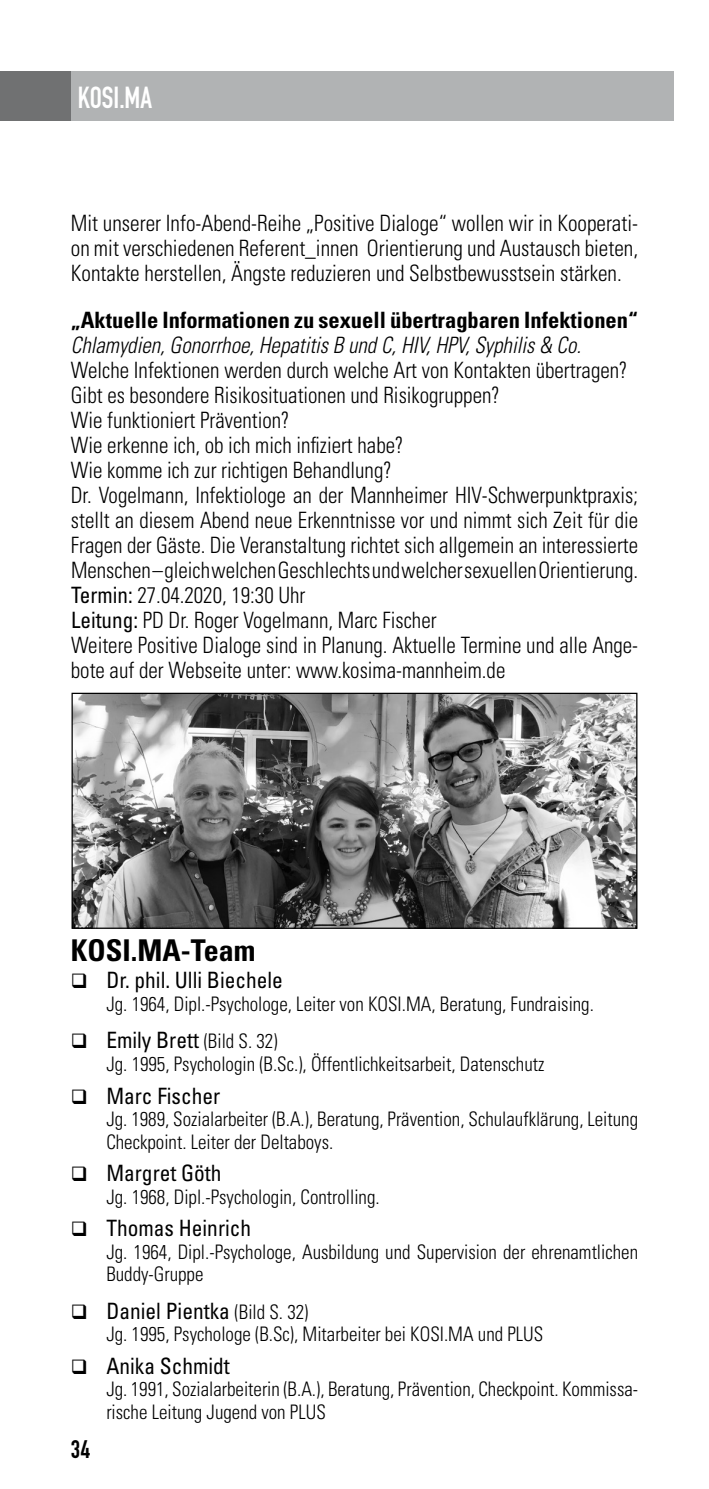
<style>
.page{position:relative;width:709px;height:1489px;background:#fff}
.page>*{position:absolute;margin:0;border:0;box-sizing:border-box;transform-origin:0 0}
.t1{font:700 condensed 30px "Univers";color:#000}
.t2{font:30px "DIN Engschrift";color:#fff;scale:.95 1}
.t3{font:25px "DIN Engschrift";color:#000}
.t4{font:300 condensed 22.5px/25px "Univers";color:#000;scale:.94 1}
.t5{font:300 condensed 22.5px/25px "Univers";color:#000;text-align:justify;scale:.95 1}
.t6{font:condensed 22.5px "Univers";color:#000;scale:.95 1}
.t7{font:700 condensed 22.5px "Univers";color:#000}
.t8{font:italic 300 condensed 22.5px "Univers";color:#000;scale:.94 1}
.t9{font:300 condensed 20px/22.5px "Univers";color:#000;scale:.95 1}
.s1{font-weight:400}
.s2{font-weight:300;font-size:20px}
</style>
<div class="page">
<div style="left:0;top:71px;width:673px;height:49px;background:#b1b3b4"></div>
<div style="left:0;top:71px;width:71px;height:49px;background:#707172"></div>
<img style="left:73px;top:694px;width:562px;height:232px">
<div style="left:71px;top:692px;width:566px;height:236px;border:1px solid #000"></div>
<h1 class="t2" style="left:78px;top:79px;width:79px">KOSI.MA</h1>
<p class="t5" style="left:71px;top:210px;width:598px">Mit unserer Info-Abend-Reihe „Positive Dialoge“ wollen wir in Kooperati&shy;on mit verschiedenen Referent_innen Orientierung und Austausch bieten, Kontakte herstellen, Ängste reduzieren und Selbstbewusstsein stärken.</p>
<p class="t7" style="left:71px;top:306px;width:568px">„Aktuelle Informationen zu sexuell übertragbaren Infektionen“</p>
<p class="t8" style="left:71px;top:331px;width:544px">Chlamydien, Gonorrhoe, Hepatitis B und C, HIV, HPV, Syphilis &amp; Co.</p>
<p class="t4" style="left:71px;top:358px;width:605px">Welche Infektionen werden durch welche Art von Kontakten übertragen?<br>Gibt es besondere Risikosituationen und Risikogruppen?<br>Wie funktioniert Prävention?<br>Wie erkenne ich, ob ich mich infiziert habe?<br>Wie komme ich zur richtigen Behandlung?<br>Dr. Vogelmann, Infektiologe an der Mannheimer HIV-Schwerpunktpraxis; stellt an diesem Abend neue Erkenntnisse vor und nimmt sich Zeit für die Fragen der Gäste. Die Veranstaltung richtet sich allgemein an interessierte Menschen–gleichwelchenGeschlechtsundwelchersexuellenOrientierung.<br><span class="s1">Termin:</span> 27.04.2020, 19:30 Uhr<br><span class="s1">Leitung:</span> PD Dr. Roger Vogelmann, Marc Fischer<br>Weitere Positive Dialoge sind in Planung. Aktuelle Termine und alle Ange&shy;bote auf der Webseite unter: www.kosima-mannheim.de</p>
<h1 class="t1" style="left:71px;top:931px;width:186px">KOSI.MA-Team</h1>
<p class="t6" style="left:71px;top:966px;width:225px">❑ Dr. phil. Ulli Biechele</p>
<p class="t9" style="left:106px;top:992px;width:515px">Jg. 1964, Dipl.-Psychologe, Leiter von KOSI.MA, Beratung, Fundraising.</p>
<p class="t6" style="left:71px;top:1026px;width:219px">❑ Emily Brett <span class="s2">(Bild S. 32)</span></p>
<p class="t9" style="left:106px;top:1052px;width:462px">Jg. 1995, Psychologin (B.Sc.), Öffentlichkeitsarbeit, Datenschutz</p>
<p class="t6" style="left:71px;top:1081px;width:159px">❑ Marc Fischer</p>
<p class="t9" style="left:106px;top:1107px;width:561px">Jg. 1989, Sozialarbeiter (B.A.), Beratung, Prävention, Schulaufklärung, Leitung<br>Checkpoint. Leiter der Deltaboys.</p>
<p class="t6" style="left:71px;top:1158px;width:160px">❑ Margret Göth</p>
<p class="t9" style="left:106px;top:1185px;width:289px">Jg. 1968, Dipl.-Psychologin, Controlling.</p>
<p class="t6" style="left:71px;top:1213px;width:191px">❑ Thomas Heinrich</p>
<p class="t9" style="left:106px;top:1240px;width:561px">Jg. 1964, Dipl.-Psychologe, Ausbildung und Supervision der ehrenamtlichen<br>Buddy-Gruppe</p>
<p class="t6" style="left:71px;top:1296px;width:251px">❑ Daniel Pientka <span class="s2">(Bild S. 32)</span></p>
<p class="t9" style="left:106px;top:1322px;width:461px">Jg. 1995, Psychologe (B.Sc), Mitarbeiter bei KOSI.MA und PLUS</p>
<p class="t6" style="left:71px;top:1351px;width:169px">❑ Anika Schmidt</p>
<p class="t9" style="left:106px;top:1377px;width:561px">Jg. 1991, Sozialarbeiterin (B.A.), Beratung, Prävention, Checkpoint. Kommissa&shy;rische Leitung Jugend von PLUS</p>
<p class="t3" style="left:71px;top:1434px;width:21px">34</p>
</div>
